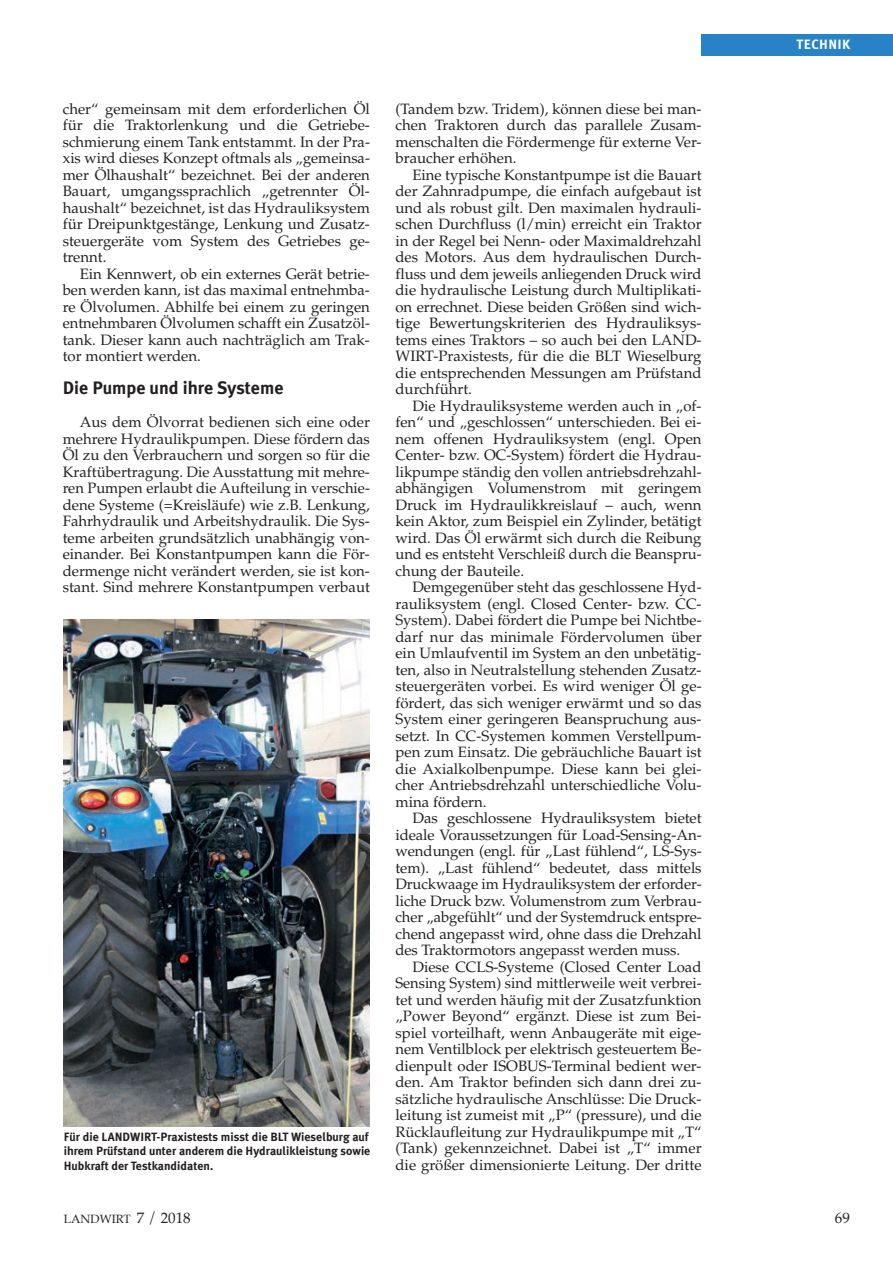
<style>
.page{position:relative;width:893px;height:1263px;background:#fff}
.page>*{position:absolute;margin:0;border:0;box-sizing:border-box;transform-origin:0 0}
.t1{font:700 18px "Meta Plus";color:#231f20}
.t2{font:15px/16.5px "Palatino LT Std";color:#231f20;text-align:justify}
.t3{font:15px "Palatino";color:#231f20}
.t4{font:700 13.5px "Meta Plus";letter-spacing:.03em;color:#fff}
.t5{font:700 12px/14.2px "Meta Plus";color:#231f20}
.t6{font:12px "Palatino";color:#231f20}
.s1{font-size:15px}
</style>
<div class="page">
<div style="left:702px;top:34px;width:191px;height:21px;background:#2783c5"></div>
<img style="left:64px;top:619px;width:306px;height:508px">
<p class="t2" style="left:63px;top:101px;width:309px">cher“ gemeinsam mit dem erforderlichen Öl für die Traktorlenkung und die Getriebe&shy;schmierung einem Tank entstammt. In der Pra&shy;xis wird dieses Konzept oftmals als „gemeinsa&shy;mer Ölhaushalt“ bezeichnet. Bei der anderen Bauart, umgangssprachlich „getrennter Öl&shy;haushalt“ bezeichnet, ist das Hydrauliksystem für Dreipunktgestänge, Lenkung und Zusatz&shy;steuergeräte vom System des Getriebes ge&shy;trennt.</p>
<p class="t2" style="left:63px;top:266px;width:309px;text-indent:17px">Ein Kennwert, ob ein externes Gerät betrie&shy;ben werden kann, ist das maximal entnehmba&shy;re Ölvolumen. Abhilfe bei einem zu geringen entnehmbaren Ölvolumen schafft ein Zusatzöl&shy;tank. Dieser kann auch nachträglich am Trak&shy;tor montiert werden.</p>
<p class="t1" style="left:63px;top:378px;width:222px">Die Pumpe und ihre Systeme</p>
<p class="t2" style="left:63px;top:414px;width:309px;text-indent:17px">Aus dem Ölvorrat bedienen sich eine oder mehrere Hydraulikpumpen. Diese fördern das Öl zu den Verbrauchern und sorgen so für die Kraftübertragung. Die Ausstattung mit mehre&shy;ren Pumpen erlaubt die Aufteilung in verschie&shy;dene Systeme (=Kreisläufe) wie z.B. Lenkung, Fahrhydraulik und Arbeitshydraulik. Die Sys&shy;teme arbeiten grundsätzlich unabhängig von&shy;einander. Bei Konstantpumpen kann die För&shy;dermenge nicht verändert werden, sie ist kon&shy;stant. Sind mehrere Konstantpumpen verbaut</p>
<p class="t5" style="left:64px;top:1130px;width:308px">Für die LANDWIRT-Praxistests misst die BLT Wieselburg auf ihrem Prüfstand unter anderem die Hydraulikleistung sowie<br>Hubkraft der Testkandidaten.</p>
<p class="t2" style="left:395px;top:101px;width:308px">(Tandem bzw. Tridem), können diese bei man&shy;chen Traktoren durch das parallele Zusam&shy;menschalten die Fördermenge für externe Ver&shy;braucher erhöhen.</p>
<p class="t2" style="left:395px;top:167px;width:308px;text-indent:17px">Eine typische Konstantpumpe ist die Bauart der Zahnradpumpe, die einfach aufgebaut ist und als robust gilt. Den maximalen hydrauli&shy;schen Durchfluss (l/min) erreicht ein Traktor in der Regel bei Nenn- oder Maximaldrehzahl des Motors. Aus dem hydraulischen Durch&shy;fluss und dem jeweils anliegenden Druck wird die hydraulische Leistung durch Multiplikati&shy;on errechnet. Diese beiden Größen sind wich&shy;tige Bewertungskriterien des Hydrauliksys&shy;tems eines Traktors – so auch bei den LAND-WIRT-Praxistests, für die die BLT Wieselburg die entsprechenden Messungen am Prüfstand durchführt.</p>
<p class="t2" style="left:395px;top:398px;width:308px;text-indent:17px">Die Hydrauliksysteme werden auch in „of&shy;fen“ und „geschlossen“ unterschieden. Bei ei&shy;nem offenen Hydrauliksystem (engl. Open Center- bzw. OC-System) fördert die Hydrau&shy;likpumpe ständig den vollen antriebsdrehzahl&shy;abhängigen Volumenstrom mit geringem Druck im Hydraulikkreislauf – auch, wenn kein Aktor, zum Beispiel ein Zylinder, betätigt wird. Das Öl erwärmt sich durch die Reibung und es entsteht Verschleiß durch die Beanspru&shy;chung der Bauteile.</p>
<p class="t2" style="left:395px;top:579px;width:308px;text-indent:17px">Demgegenüber steht das geschlossene Hyd&shy;rauliksystem (engl. Closed Center- bzw. CC-System). Dabei fördert die Pumpe bei Nichtbe&shy;darf nur das minimale Fördervolumen über ein Umlaufventil im System an den unbetätig&shy;ten, also in Neutralstellung stehenden Zusatz&shy;steuergeräten vorbei. Es wird weniger Öl ge&shy;fördert, das sich weniger erwärmt und so das System einer geringeren Beanspruchung aus&shy;setzt. In CC-Systemen kommen Verstellpum&shy;pen zum Einsatz. Die gebräuchliche Bauart ist die Axialkolbenpumpe. Diese kann bei glei&shy;cher Antriebsdrehzahl unterschiedliche Volu&shy;mina fördern.</p>
<p class="t2" style="left:395px;top:810px;width:308px;text-indent:17px">Das geschlossene Hydrauliksystem bietet ideale Voraussetzungen für Load-Sensing-An&shy;wendungen (engl. für „Last fühlend“, LS-Sys&shy;tem). „Last fühlend“ bedeutet, dass mittels Druckwaage im Hydrauliksystem der erforder&shy;liche Druck bzw. Volumenstrom zum Verbrau&shy;cher „abgefühlt“ und der Systemdruck entspre&shy;chend angepasst wird, ohne dass die Drehzahl des Traktormotors angepasst werden muss.</p>
<p class="t2" style="left:395px;top:959px;width:308px;text-indent:17px">Diese CCLS-Systeme (Closed Center Load Sensing System) sind mittlerweile weit verbrei&shy;tet und werden häufig mit der Zusatzfunktion „Power Beyond“ ergänzt. Diese ist zum Bei&shy;spiel vorteilhaft, wenn Anbaugeräte mit eige&shy;nem Ventilblock per elektrisch gesteuertem Be&shy;dienpult oder ISOBUS-Terminal bedient wer&shy;den. Am Traktor befinden sich dann drei zu&shy;sätzliche hydraulische Anschlüsse: Die Druck&shy;leitung ist zumeist mit „P“ (pressure), und die Rücklaufleitung zur Hydraulikpumpe mit „T“ (Tank) gekennzeichnet. Dabei ist „T“ immer die größer dimensionierte Leitung. Der dritte</p>
<p class="t4" style="left:796px;top:37px;width:56px">TECHNIK</p>
<p class="t6" style="left:64px;top:1209px;width:128px">LANDWIRT <span class="s1">7 / 2018</span></p>
<p class="t3" style="left:835px;top:1205px;width:16px">69</p>
</div>
